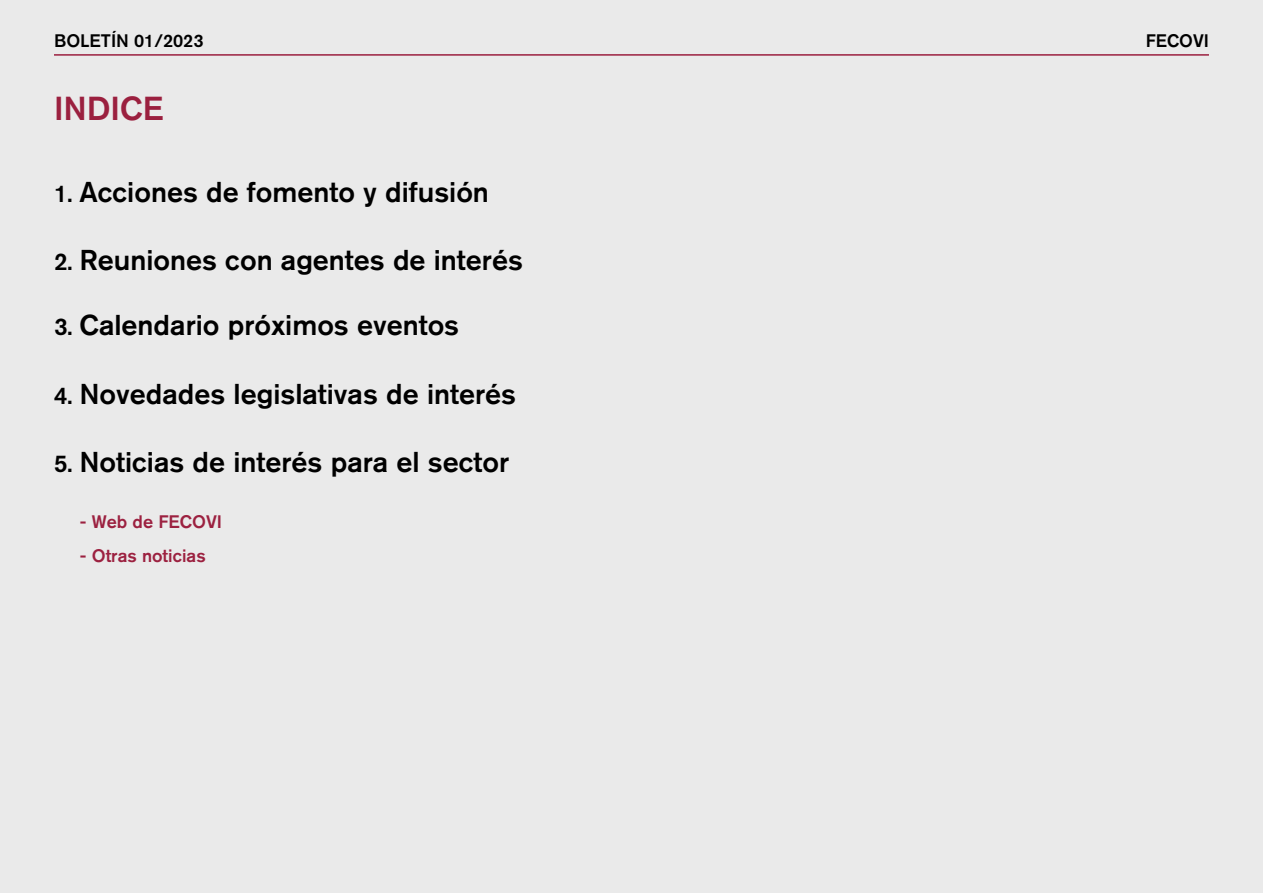
<style>
.page{position:relative;width:1263px;height:893px;background:#eaeaea}
.page>*{position:absolute;margin:0;border:0;box-sizing:border-box;transform-origin:0 0}
.t1{font:500 33px "Akzidenz Grotesk BQ";color:#9b203f}
.t2{font:500 28.5px "Akzidenz Grotesk BQ";color:#000}
.t3{font:500 18px "Akzidenz Grotesk BQ";color:#9c2140}
.t4{font:500 18px "Akzidenz Grotesk BQ";color:#000}
.s1{font-size:24px}
</style>
<div class="page">
<hr style="left:54px;top:54px;width:1155px;height:2px;background:#9b203f">
<p class="t4" style="left:54px;top:30px;width:151px">BOLETÍN 01/2023</p>
<p class="t4" style="left:1146px;top:30px;width:65px">FECOVI</p>
<p class="t1" style="left:54px;top:88px;width:111px">INDICE</p>
<p class="t2" style="left:54px;top:174px;width:436px"><span class="s1">1.</span> Acciones de fomento y difusión</p>
<p class="t2" style="left:54px;top:243px;width:470px"><span class="s1">2.</span> Reuniones con agentes de interés</p>
<p class="t2" style="left:54px;top:308px;width:407px"><span class="s1">3.</span> Calendario próximos eventos</p>
<p class="t2" style="left:54px;top:376px;width:463px"><span class="s1">4.</span> Novedades legislativas de interés</p>
<p class="t2" style="left:54px;top:444px;width:457px"><span class="s1">5.</span> Noticias de interés para el sector</p>
<p class="t3" style="left:80px;top:510px;width:144px">- Web de FECOVI</p>
<p class="t3" style="left:80px;top:545px;width:127px">- Otras noticias</p>
</div>
